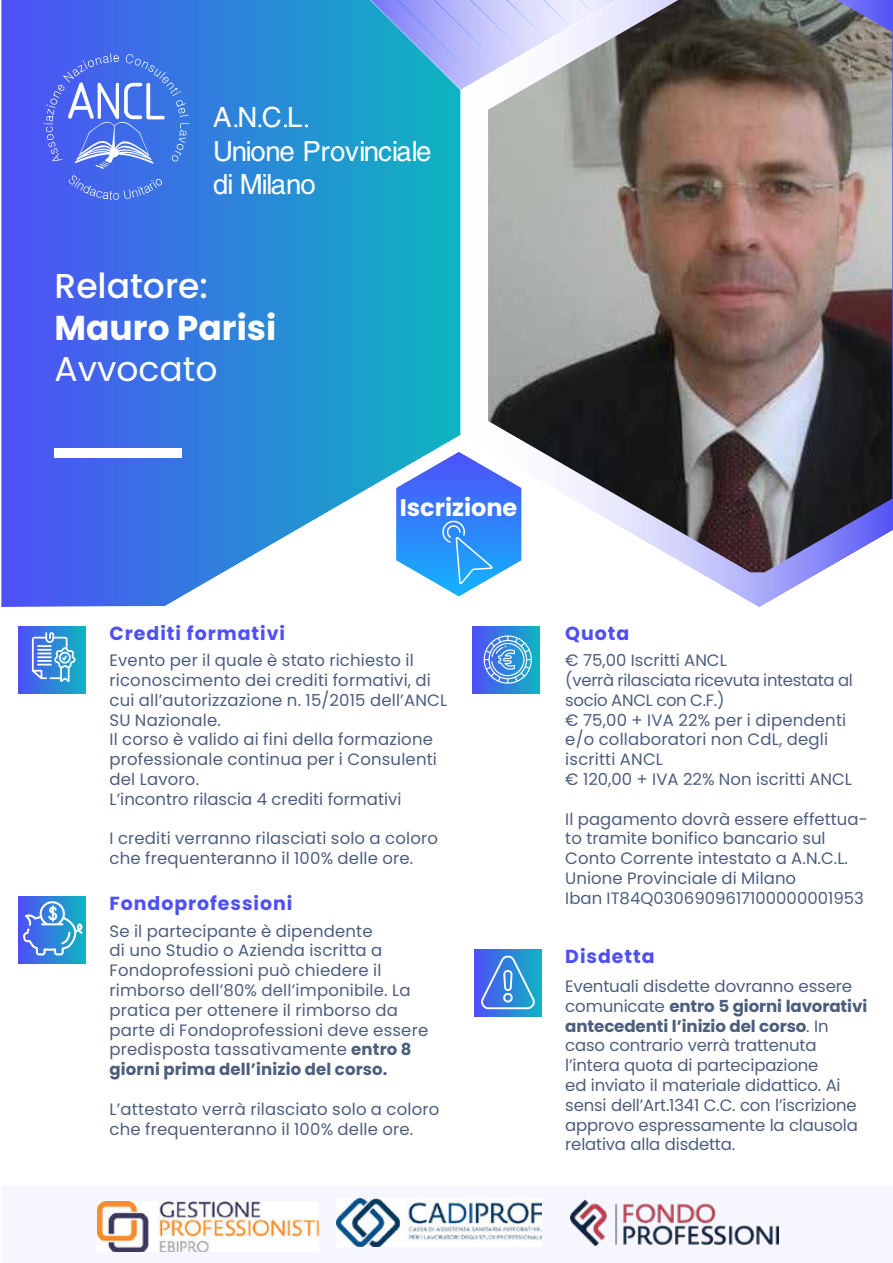
<style>
.page{position:relative;width:893px;height:1263px;background:#fff}
.page>*{position:absolute;margin:0;border:0;box-sizing:border-box;transform-origin:0 0}
.t1{font:700 34.5px "Poppins";color:#fff}
.t2{font:500 34.5px "Poppins";color:#fff}
.t3{font:34.5px "Poppins";color:#fff}
.t4{font:27.75px/33.3px "Protestant";color:#fff}
.t5{font:700 24px "Poppins";color:#fff}
.t6{font:700 18.9px "Poppins";letter-spacing:.05em;color:#4f4ff7}
.t7{font:16.5px/19.8px "Poppins";letter-spacing:.01em;color:#4d5e7d}
.t8{font:16.5px/19.8px "Poppins";letter-spacing:-.01em;color:#4d5e7d}
.s1{font-weight:700}
</style>
<div class="page">
<svg style="left:1px;top:0;width:460px;height:607px;background:#3d87de"></svg>
<svg style="left:699px;top:0;width:194px;height:607px"></svg>
<img style="left:488px;top:0;width:404px;height:572px">
<div style="left:1px;top:1186px;width:892px;height:77px;background:#f6f6fe"></div>
<svg style="left:370px;top:0;width:247px;height:90px"></svg>
<div style="left:18px;top:626px;width:67px;height:67px;background:linear-gradient(to right,#4f4ff7,#0eb4c0)"></div>
<svg style="left:32px;top:632px;width:44px;height:50px"></svg>
<div style="left:18px;top:896px;width:67px;height:67px;background:linear-gradient(to right,#4f4ff7,#0eb4c0)"></div>
<svg style="left:475px;top:949px;width:67px;height:67px"></svg>
<svg style="left:479px;top:954px;width:57px;height:55px;background:#4c92e1"></svg>
<div style="left:473px;top:626px;width:67px;height:67px;background:linear-gradient(to right,#4f4ff7,#0eb4c0)"></div>
<svg style="left:484px;top:635px;width:50px;height:51px;background:#5fa3e2"></svg>
<img style="left:571px;top:1199px;width:208px;height:47px">
<img style="left:337px;top:1199px;width:205px;height:47px">
<img style="left:98px;top:1201px;width:221px;height:50px">
<svg style="left:44px;top:53px;width:145px;height:116px;background:#577ceb"></svg>
<svg style="left:69px;top:175px;width:93px;height:25px;background:#4e74eb"></svg>
<svg style="left:385px;top:435px;width:151px;height:172px"></svg>
<div style="left:55px;top:448px;width:127px;height:10px;background:#fff"></div>
<svg style="left:23px;top:901px;width:60px;height:54px;background:#549ae1"></svg>
<h2 class="t4" style="left:213px;top:101px;width:219px">A.N.C.L.<br>Unione Provinciale di Milano</h2>
<h1 class="t2" style="left:55px;top:272px;width:155px">Relatore:</h1>
<h1 class="t1" style="left:55px;top:311px;width:223px">Mauro Parisi</h1>
<h1 class="t3" style="left:55px;top:349px;width:164px">Avvocato</h1>
<h3 class="t5" style="left:400px;top:496px;width:119px">Iscrizione</h3>
<p class="t6" style="left:110px;top:624px;width:177px">Crediti formativi</p>
<p class="t7" style="left:110px;top:651px;width:339px">Evento per il quale è stato richiesto il riconoscimento dei crediti formativi, di cui all’autorizzazione n. 15/2015 dell’ANCL SU Nazionale.<br>Il corso è valido ai fini della formazione professionale continua per i Consulenti del Lavoro.<br>L’incontro rilascia 4 crediti formativi</p>
<p class="t7" style="left:110px;top:829px;width:330px">I crediti verranno rilasciati solo a coloro che frequenteranno il 100% delle ore.</p>
<p class="t6" style="left:110px;top:894px;width:184px">Fondoprofessioni</p>
<p class="t7" style="left:110px;top:921px;width:320px">Se il partecipante è dipendente<br>di uno Studio o Azienda iscritta a Fondoprofessioni può chiedere il rimborso dell’80% dell’imponibile. La pratica per ottenere il rimborso da parte di Fondoprofessioni deve essere predisposta tassativamente <span class="s1">entro 8 giorni prima dell’inizio del corso.</span></p>
<p class="t7" style="left:110px;top:1099px;width:331px">L’attestato verrà rilasciato solo a coloro che frequenteranno il 100% delle ore.</p>
<p class="t6" style="left:565px;top:624px;width:66px">Quota</p>
<p class="t7" style="left:565px;top:651px;width:289px">€ 75,00 Iscritti ANCL<br>(verrà rilasciata ricevuta intestata al socio ANCL con C.F.)<br>€ 75,00 + IVA 22% per i dipendenti e/o collaboratori non CdL, degli iscritti ANCL<br>€ 120,00 + IVA 22% Non iscritti ANCL</p>
<p class="t7" style="left:565px;top:809px;width:304px">Il pagamento dovrà essere effettua&shy;to tramite bonifico bancario sul Conto Corrente intestato a A.N.C.L.<br>Unione Provinciale di Milano<br>Iban IT84Q0306909617100000001953</p>
<p class="t6" style="left:565px;top:948px;width:91px">Disdetta</p>
<p class="t8" style="left:565px;top:976px;width:303px">Eventuali disdette dovranno essere comunicate <span class="s1">entro 5 giorni lavorativi antecedenti l’inizio del corso</span>. In caso contrario verrà trattenuta l’intera quota di partecipazione<br>ed inviato il materiale didattico. Ai sensi dell’Art.1341 C.C. con l’iscrizione approvo espressamente la clausola relativa alla disdetta.</p>
</div>
